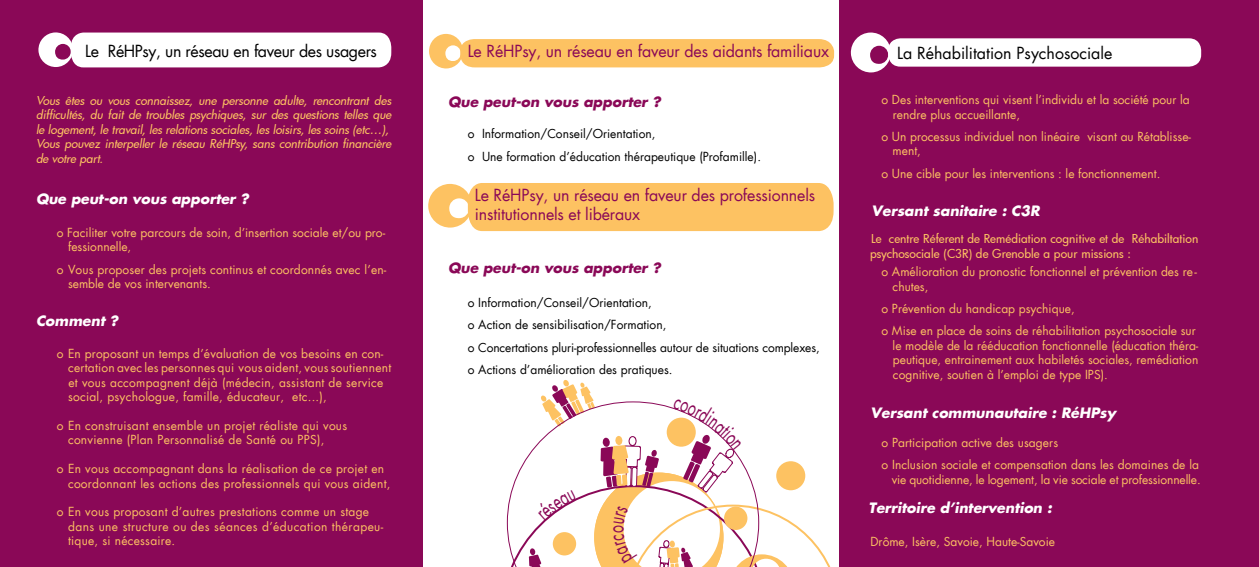
<style>
.page{position:relative;width:1259px;height:567px;background:#fff}
.page>*{position:absolute;margin:0;border:0;box-sizing:border-box;transform-origin:0 0}
.t1{font:16px/19.2px "Futura";letter-spacing:-.01em;color:#8a0857}
.t2{font:16px "Futura";letter-spacing:-.015em;color:#000}
.t3{font:italic 700 14px "Futura";color:#fff}
.t4{font:italic 700 14px "Futura";color:#8a0857}
.t5{font:12px/14.4px "Futura";letter-spacing:.005em;color:#fdc262}
.t6{font:italic 500 12px/14.4px "Futura";letter-spacing:-.005em;color:#fdc262}
.t7{font:12px/22.4px "Futura";color:#000}
.t8{font:500 12px/14.4px "Futura";letter-spacing:.005em;color:#fdc262}
</style>
<div class="page">
<div style="left:839px;top:0;width:420px;height:567px;background:#8a0857"></div>
<div style="left:0;top:0;width:422px;height:567px;background:#8a0857"></div>
<svg style="left:850px;top:32px;width:41px;height:41px"></svg>
<svg style="left:38px;top:32px;width:353px;height:35px;background:#f8f0f4"></svg>
<div style="left:888px;top:38px;width:313px;height:29px;background:#fff;border-radius:12px"></div>
<svg style="left:429px;top:34px;width:405px;height:35px"></svg>
<div style="left:428px;top:183px;width:405px;height:48px;background:#fdc262"></div>
<svg style="left:506px;top:380px;width:325px;height:187px"></svg>
<h1 class="t2" style="left:85px;top:40px;width:293px">Le RéHPsy, un réseau en faveur des usagers</h1>
<h1 class="t1" style="left:468px;top:41px;width:363px">Le RéHPsy, un réseau en faveur des aidants familiaux</h1>
<h1 class="t2" style="left:897px;top:42px;width:217px">La Réhabilitation Psychosociale</h1>
<p class="t6" style="left:36px;top:93px;width:357px">Vous êtes ou vous connaissez, une personne adulte, rencontrant des difficultés, du fait de troubles psychiques, sur des questions telles que le logement, le travail, les relations sociales, les loisirs, les soins (etc…), Vous pouvez interpeller le réseau RéHPsy, sans contribution financière de votre part.</p>
<p class="t3" style="left:36px;top:189px;width:214px">Que peut-on vous apporter ?</p>
<p class="t5" style="left:68px;top:225px;width:319px;text-indent:-11px">o Faciliter votre parcours de soin, d’insertion sociale et/ou pro&shy;fessionnelle,</p>
<p class="t5" style="left:68px;top:262px;width:320px;text-indent:-11px">o Vous proposer des projets continus et coordonnés avec l’en&shy;semble de vos intervenants.</p>
<p class="t3" style="left:36px;top:311px;width:84px">Comment ?</p>
<p class="t5" style="left:68px;top:346px;width:325px;text-indent:-11px">o En proposant un temps d’évaluation de vos besoins en con&shy;certation avec les personnes qui vous aident, vous soutiennent et vous accompagnent déjà (médecin, assistant de service social, psychologue, famille, éducateur, etc...),</p>
<p class="t5" style="left:68px;top:418px;width:281px;text-indent:-11px">o En construisant ensemble un projet réaliste qui vous convienne (Plan Personnalisé de Santé ou PPS),</p>
<p class="t5" style="left:68px;top:461px;width:324px;text-indent:-11px">o En vous accompagnant dans la réalisation de ce projet en coordonnant les actions des professionnels qui vous aident,</p>
<p class="t5" style="left:68px;top:505px;width:317px;text-indent:-11px">o En vous proposant d’autres prestations comme un stage dans une structure ou des séances d’éducation thérapeu&shy;tique, si nécessaire.</p>
<p class="t4" style="left:448px;top:92px;width:214px">Que peut-on vous apporter ?</p>
<p class="t7" style="left:468px;top:122px;width:295px">o Information/Conseil/Orientation,<br>o Une formation d’éducation thérapeutique (Profamille).</p>
<h1 class="t1" style="left:475px;top:186px;width:342px">Le RéHPsy, un réseau en faveur des professionnels institutionnels et libéraux</h1>
<p class="t4" style="left:448px;top:258px;width:214px">Que peut-on vous apporter ?</p>
<p class="t7" style="left:468px;top:291px;width:353px">o Information/Conseil/Orientation,<br>o Action de sensibilisation/Formation,<br>o Concertations pluri-professionnelles autour de situations complexes, o Actions d’amélioration des pratiques.</p>
<p class="t5" style="left:893px;top:92px;width:298px;text-indent:-11px">o Des interventions qui visent l’individu et la société pour la rendre plus accueillante,</p>
<p class="t5" style="left:892px;top:129px;width:300px;text-indent:-11px">o Un processus individuel non linéaire visant au Rétablisse&shy;ment,</p>
<p class="t5" style="left:881px;top:166px;width:280px">o Une cible pour les interventions : le fonctionnement.</p>
<p class="t3" style="left:871px;top:201px;width:170px">Versant sanitaire : C3R</p>
<p class="t8" style="left:870px;top:231px;width:330px">Le centre Réferent de Remédiation cognitive et de Réhabiltation psychosociale (C3R) de Grenoble a pour missions :</p>
<p class="t5" style="left:892px;top:264px;width:306px;text-indent:-11px">o Amélioration du pronostic fonctionnel et prévention des re - chutes,</p>
<p class="t5" style="left:881px;top:297px;width:316px;line-height:22.4px">o Prévention du handicap psychique,<br>o Mise en place de soins de réhabilitation psychosociale sur</p>
<p class="t5" style="left:892px;top:338px;width:307px;text-align:justify">le modèle de la rééducation fonctionnelle (éducation théra&shy;peutique, entrainement aux habiletés sociales, remédiation cognitive, soutien à l’emploi de type IPS).</p>
<p class="t3" style="left:870px;top:403px;width:247px">Versant communautaire : RéHPsy</p>
<p class="t5" style="left:881px;top:431px;width:319px;line-height:22.4px">o Participation active des usagers<br>o Inclusion sociale et compensation dans les domaines de la</p>
<p class="t5" style="left:891px;top:472px;width:310px">vie quotidienne, le logement, la vie sociale et professionnelle.</p>
<p class="t3" style="left:868px;top:498px;width:185px">Territoire d’intervention :</p>
<p class="t5" style="left:870px;top:535px;width:186px">Drôme, Isère, Savoie, Haute-Savoie</p>
</div>
